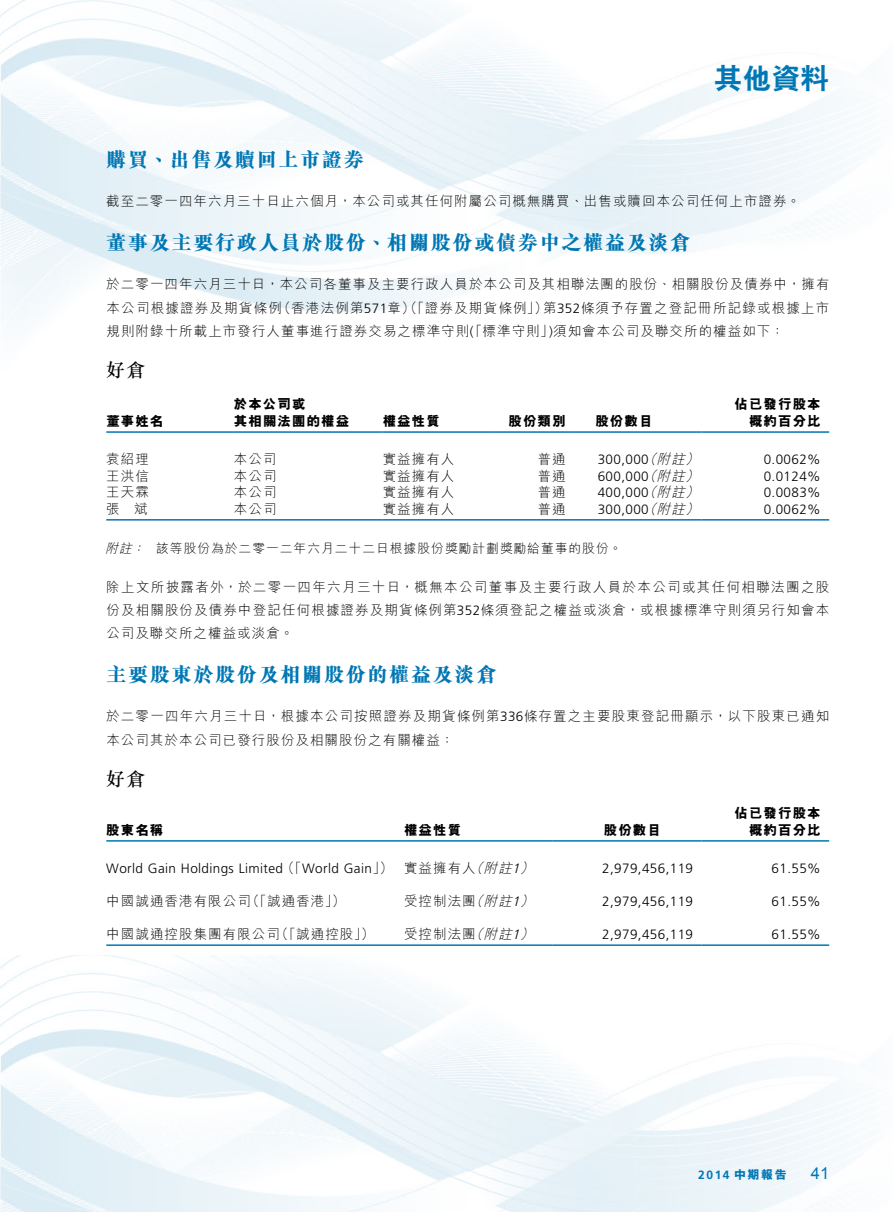
<style>
.page{position:relative;width:893px;height:1212px;background:#fff}
.page>*{position:absolute;margin:0;border:0;box-sizing:border-box;transform-origin:0 0}
.t1{font:800 28.5px "C Hei 2 HK";color:#0077b4}
.t2{font:800 20.25px "M Sung HK";letter-spacing:.075em;color:#0077b4}
.t3{font:500 18.75px "M Sung HK";color:#000}
.t4{font:16.5px "Arial";color:#0077b4}
.t5{font:300 13.5px/23.2px "M Hei HK";letter-spacing:.08em;color:#000;text-align:justify}
.t6{font:300 13.5px "Frutiger LT Std";letter-spacing:.03em;color:#000}
.t7{font:800 13.5px "M Hei HK";letter-spacing:.08em;color:#000}
.t8{font:300 12.75px "M Hei HK";letter-spacing:.08em;color:#000}
.t9{font:700 12px "Frutiger LT Std";color:#0077b4}
.s1{font-family:"Frutiger LT Std"}
.s2{font-family:"M Hei HK";font-style:italic}
.s3{font-style:italic}
.s4{font-family:"M Hei HK"}
.s5{font-family:"Frutiger LT Std";font-style:italic}
.s6{font-family:"M Hei HK";font-weight:800}
</style>
<div class="page">
<img style="left:0;top:955px;width:847px;height:257px">
<hr style="left:106px;top:431px;width:128px;height:2px;background:#0077b4">
<hr style="left:234px;top:431px;width:149px;height:2px;background:#0077b4">
<hr style="left:383px;top:431px;width:106px;height:2px;background:#0077b4">
<hr style="left:489px;top:431px;width:85px;height:2px;background:#0077b4">
<hr style="left:574px;top:431px;width:128px;height:2px;background:#0077b4">
<hr style="left:702px;top:431px;width:127px;height:2px;background:#0077b4">
<hr style="left:106px;top:519px;width:128px;height:2px;background:#0077b4">
<hr style="left:234px;top:519px;width:149px;height:2px;background:#0077b4">
<hr style="left:383px;top:519px;width:106px;height:2px;background:#0077b4">
<hr style="left:489px;top:519px;width:85px;height:2px;background:#0077b4">
<hr style="left:574px;top:519px;width:128px;height:2px;background:#0077b4">
<hr style="left:702px;top:519px;width:127px;height:2px;background:#0077b4">
<hr style="left:106px;top:840px;width:298px;height:2px;background:#0077b4">
<hr style="left:404px;top:840px;width:149px;height:2px;background:#0077b4">
<hr style="left:553px;top:840px;width:149px;height:2px;background:#0077b4">
<hr style="left:702px;top:840px;width:127px;height:2px;background:#0077b4">
<hr style="left:106px;top:944px;width:298px;height:2px;background:#0077b4">
<hr style="left:404px;top:944px;width:149px;height:2px;background:#0077b4">
<hr style="left:553px;top:944px;width:149px;height:2px;background:#0077b4">
<hr style="left:702px;top:944px;width:127px;height:2px;background:#0077b4">
<h1 class="t1" style="left:714px;top:64px;width:117px">其他資料</h1>
<h2 class="t2" style="left:106px;top:149px;width:259px">購買、出售及贖回上市證券</h2>
<p class="t5" style="left:106px;top:189px;width:696px">截至二零一四年六月三十日止六個月，本公司或其任何附屬公司概無購買、出售或贖回本公司任何上市證券。</p>
<h2 class="t2" style="left:106px;top:232px;width:586px">董事及主要行政人員於股份、相關股份或債券中之權益及淡倉</h2>
<p class="t5" style="left:106px;top:272px;width:725px">於二零一四年六月三十日，本公司各董事及主要行政人員於本公司及其相聯法團的股份、相關股份及債券中，擁有本公司根據證券及期貨條例（香港法例第<span class="s1">571</span>章）（「證券及期貨條例」）第<span class="s1">352</span>條須予存置之登記冊所記錄或根據上市規則附錄十所載上市發行人董事進行證券交易之標準守則「<span class="s1">(</span> 標準守則」<span class="s1">)</span>須知會本公司及聯交所的權益如下：</p>
<h3 class="t3" style="left:106px;top:357px;width:40px">好倉</h3>
<p class="t7" style="left:234px;top:398px;width:73px">於本公司或</p>
<p class="t7" style="left:734px;top:398px;width:88px">佔已發行股本</p>
<p class="t7" style="left:106px;top:414px;width:59px">董事姓名</p>
<p class="t7" style="left:234px;top:414px;width:117px">其相關法團的權益</p>
<p class="t7" style="left:383px;top:414px;width:59px">權益性質</p>
<p class="t7" style="left:508px;top:414px;width:59px">股份類別</p>
<p class="t7" style="left:595px;top:414px;width:59px">股份數目</p>
<p class="t7" style="left:749px;top:414px;width:73px">概約百分比</p>
<p class="t5" style="left:106px;top:447px;width:44px">袁紹理</p>
<p class="t5" style="left:234px;top:447px;width:44px">本公司</p>
<p class="t5" style="left:383px;top:447px;width:73px">實益擁有人</p>
<p class="t5" style="left:537px;top:447px;width:30px">普通</p>
<p class="t6" style="left:598px;top:452px;width:106px">300,000<span class="s2">（附註）</span></p>
<p class="t6" style="left:764px;top:452px;width:59px">0.0062%</p>
<p class="t5" style="left:106px;top:464px;width:44px">王洪信</p>
<p class="t5" style="left:234px;top:464px;width:44px">本公司</p>
<p class="t5" style="left:383px;top:464px;width:73px">實益擁有人</p>
<p class="t5" style="left:537px;top:464px;width:30px">普通</p>
<p class="t6" style="left:598px;top:468px;width:106px">600,000<span class="s2">（附註）</span></p>
<p class="t6" style="left:764px;top:468px;width:59px">0.0124%</p>
<p class="t5" style="left:106px;top:480px;width:44px">王天霖</p>
<p class="t5" style="left:234px;top:480px;width:44px">本公司</p>
<p class="t5" style="left:383px;top:480px;width:73px">實益擁有人</p>
<p class="t5" style="left:537px;top:480px;width:30px">普通</p>
<p class="t6" style="left:598px;top:485px;width:106px">400,000<span class="s2">（附註）</span></p>
<p class="t6" style="left:764px;top:485px;width:59px">0.0083%</p>
<p class="t5" style="left:106px;top:497px;width:43px">張 斌</p>
<p class="t5" style="left:234px;top:497px;width:44px">本公司</p>
<p class="t5" style="left:383px;top:497px;width:73px">實益擁有人</p>
<p class="t5" style="left:537px;top:497px;width:30px">普通</p>
<p class="t6" style="left:598px;top:501px;width:106px">300,000<span class="s2">（附註）</span></p>
<p class="t6" style="left:764px;top:501px;width:59px">0.0062%</p>
<p class="t8" style="left:105px;top:542px;width:518px"><span class="s3">附註：</span> 該等股份為於二零一二年六月二十二日根據股份獎勵計劃獎勵給董事的股份。</p>
<p class="t5" style="left:106px;top:575px;width:725px">除上文所披露者外，於二零一四年六月三十日，概無本公司董事及主要行政人員於本公司或其任何相聯法團之股份及相關股份及債券中登記任何根據證券及期貨條例第<span class="s1">352</span>條須登記之權益或淡倉，或根據標準守則須另行知會本公司及聯交所之權益或淡倉。</p>
<h2 class="t2" style="left:106px;top:665px;width:392px">主要股東於股份及相關股份的權益及淡倉</h2>
<p class="t5" style="left:106px;top:705px;width:724px">於二零一四年六月三十日，根據本公司按照證券及期貨條例第<span class="s1">336</span>條存置之主要股東登記冊顯示，以下股東已通知本公司其於本公司已發行股份及相關股份之有關權益：</p>
<h3 class="t3" style="left:106px;top:766px;width:40px">好倉</h3>
<p class="t7" style="left:734px;top:806px;width:88px">佔已發行股本</p>
<p class="t7" style="left:106px;top:823px;width:59px">股東名稱</p>
<p class="t7" style="left:404px;top:823px;width:59px">權益性質</p>
<p class="t7" style="left:604px;top:823px;width:59px">股份數目</p>
<p class="t7" style="left:749px;top:823px;width:73px">概約百分比</p>
<p class="t6" style="left:106px;top:861px;width:432px">World Gain Holdings Limited<span class="s4">（「</span>World Gain<span class="s4">」） 實益擁有人</span><span class="s2">（附註</span><span class="s3">1</span><span class="s2">）</span></p>
<p class="t6" style="left:602px;top:861px;width:92px">2,979,456,119</p>
<p class="t6" style="left:772px;top:861px;width:51px">61.55%</p>
<p class="t5" style="left:106px;top:889px;width:240px">中國誠通香港有限公司（「誠通香港」）</p>
<p class="t5" style="left:404px;top:889px;width:134px">受控制法團<span class="s3">（附註</span><span class="s5">1</span><span class="s3">）</span></p>
<p class="t6" style="left:602px;top:894px;width:92px">2,979,456,119</p>
<p class="t6" style="left:772px;top:894px;width:51px">61.55%</p>
<p class="t5" style="left:106px;top:922px;width:270px">中國誠通控股集團有限公司（「誠通控股」）</p>
<p class="t5" style="left:404px;top:922px;width:134px">受控制法團<span class="s3">（附註</span><span class="s5">1</span><span class="s3">）</span></p>
<p class="t6" style="left:602px;top:927px;width:92px">2,979,456,119</p>
<p class="t6" style="left:772px;top:927px;width:51px">61.55%</p>
<p class="t9" style="left:698px;top:1167px;width:90px">2014 <span class="s6">中期報告</span></p>
<p class="t4" style="left:811px;top:1163px;width:20px">41</p>
</div>
